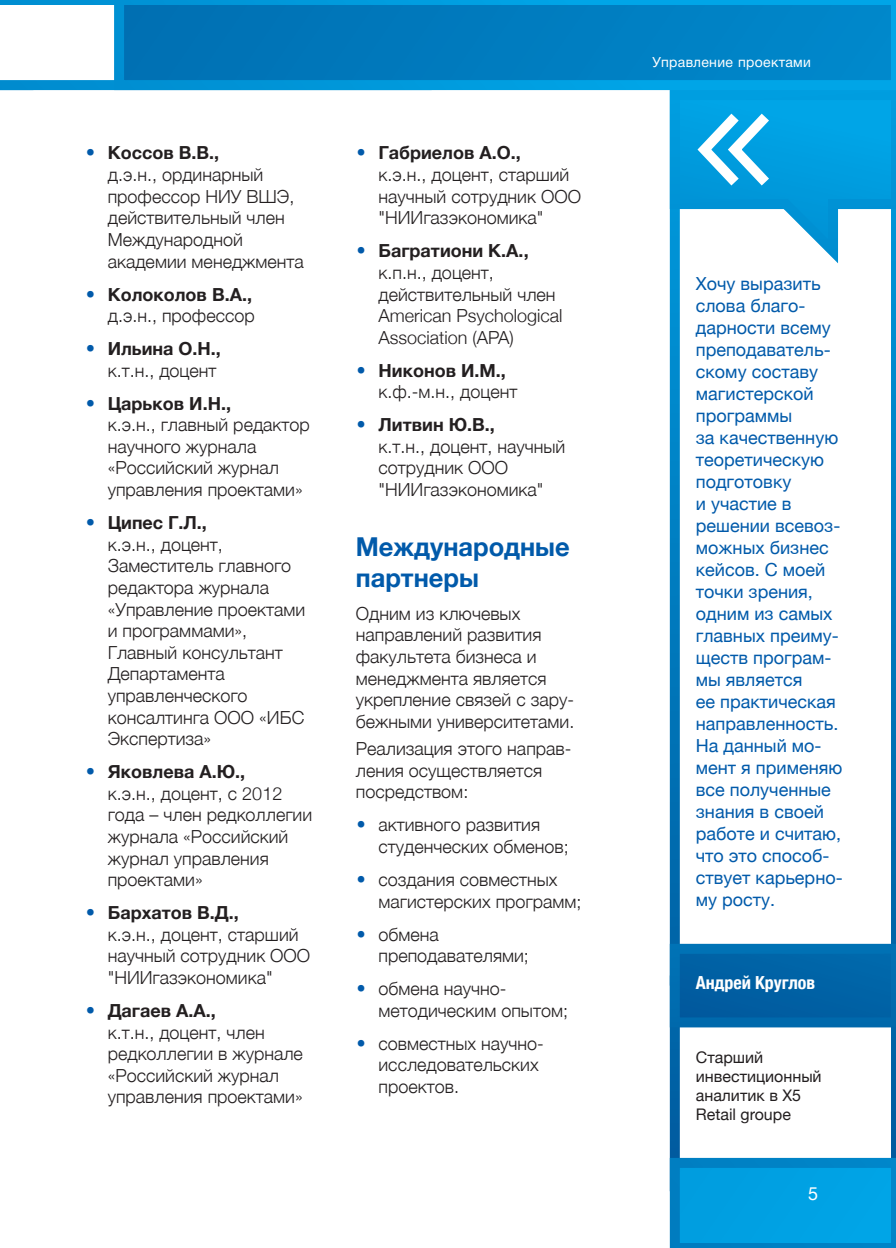
<style>
.page{position:relative;width:896px;height:1248px;background:#fff}
.page>*{position:absolute;margin:0;border:0;box-sizing:border-box;transform-origin:0 0}
.Заголовок{font:700 26px/31.2px "Helvetica Neue";color:#015aaa}
.t1{font:300 18px/21.6px "Helvetica Neue";color:#231f20}
.t2{font:18px/22px "Helvetica Neue";color:#015aaa}
.t3{font:700 condensed 18px "Helvetica Neue";color:#fff}
.t4{font:18px "Helvetica Neue";color:#fff}
.t5{font:16px/19.2px "Helvetica Neue";color:#231f20}
.t6{font:14px "Helvetica Neue Cyr";letter-spacing:.025em;color:#fff}
.s1{font-weight:700;font-size:30px;color:#015aaa}
.s2{font-weight:700}
</style>
<div class="page">
<svg style="left:670px;top:1027px;width:226px;height:130px"></svg>
<svg style="left:0;top:0;width:114px;height:90px"></svg>
<svg style="left:670px;top:1157px;width:226px;height:90px;background:#029bdc"></svg>
<svg style="left:114px;top:0;width:782px;height:90px;background:#0081c4"></svg>
<svg style="left:670px;top:275px;width:226px;height:668px"></svg>
<svg style="left:670px;top:943px;width:226px;height:84px;background:#0265a8"></svg>
<svg style="left:665px;top:85px;width:231px;height:190px"></svg>
<p class="t1" style="left:108px;top:141px;width:198px;text-indent:-23px"><span class="s1">•</span> <span class="s2">Коссов В.В.,<br></span>д.э.н., ординарный профессор НИУ ВШЭ, действительный член<br>Международной академии менеджмента</p>
<p class="t1" style="left:85px;top:282px;width:171px;text-align:right"><span class="s1">•</span> <span class="s2">Колоколов В.А., </span>д.э.н., профессор</p>
<p class="t1" style="left:85px;top:336px;width:137px;text-align:right"><span class="s1">•</span> <span class="s2">Ильина О.Н., </span>к.т.н., доцент</p>
<p class="t1" style="left:108px;top:391px;width:204px;text-indent:-23px"><span class="s1">•</span> <span class="s2">Царьков И.Н.,<br></span>к.э.н., главный редактор научного журнала «Российский журнал управления проектами»</p>
<p class="t1" style="left:108px;top:510px;width:199px;text-indent:-23px"><span class="s1">•</span> <span class="s2">Ципес Г.Л.,<br></span>к.э.н., доцент,<br>Заместитель главного редактора журнала «Управление проектами и программами»,<br>Главный консультант<br>Департамента управленческого консалтинга ООО «ИБС<br>Экспертиза»</p>
<p class="t1" style="left:108px;top:759px;width:206px;text-indent:-23px"><span class="s1">•</span> <span class="s2">Яковлева А.Ю.,<br></span>к.э.н., доцент, с 2012 года – член редколлегии журнала «Российский журнал управления проектами»</p>
<p class="t1" style="left:108px;top:900px;width:204px;text-indent:-23px"><span class="s1">•</span> <span class="s2">Бархатов В.Д.,<br></span>к.э.н., доцент, старший научный сотрудник ООО "НИИгазэкономика"</p>
<p class="t1" style="left:108px;top:998px;width:197px;text-indent:-23px"><span class="s1">•</span> <span class="s2">Дагаев А.А.,<br></span>к.т.н., доцент, член редколлегии в журнале «Российский журнал управления проектами»</p>
<p class="t1" style="left:378px;top:141px;width:204px;text-indent:-23px"><span class="s1">•</span> <span class="s2">Габриелов А.О.,<br></span>к.э.н., доцент, старший научный сотрудник ООО "НИИгазэкономика"</p>
<p class="t1" style="left:378px;top:239px;width:186px;text-indent:-23px"><span class="s1">•</span> <span class="s2">Багратиони К.А., </span>к.п.н., доцент, действительный член<br>American Psychological<br>Association (APA)</p>
<p class="t1" style="left:378px;top:358px;width:140px;text-indent:-23px"><span class="s1">•</span> <span class="s2">Никонов И.М., </span>к.ф.-м.н., доцент</p>
<p class="t1" style="left:378px;top:412px;width:188px;text-indent:-23px"><span class="s1">•</span> <span class="s2">Литвин Ю.В.,<br></span>к.т.н., доцент, научный сотрудник ООО "НИИгазэкономика"</p>
<p class="Заголовок" style="left:356px;top:531px;width:215px">Международные партнеры</p>
<p class="t1" style="left:356px;top:601px;width:220px">Одним из ключевых направлений развития факультета бизнеса и менеджмента является укрепление связей с зару&shy;бежными университетами.</p>
<p class="t1" style="left:356px;top:736px;width:217px">Реализация этого направ&shy;ления осуществляется посредством:</p>
<p class="t1" style="left:378px;top:812px;width:192px;text-indent:-23px"><span class="s1">•</span> активного развития студенческих обменов;</p>
<p class="t1" style="left:378px;top:867px;width:204px;text-indent:-23px"><span class="s1">•</span> создания совместных магистерских программ;</p>
<p class="t1" style="left:378px;top:921px;width:152px;text-indent:-23px"><span class="s1">•</span> обмена преподавателями;</p>
<p class="t1" style="left:378px;top:976px;width:191px;text-indent:-23px"><span class="s1">•</span> обмена научно&shy;методическим опытом;</p>
<p class="t1" style="left:378px;top:1031px;width:167px;text-indent:-23px"><span class="s1">•</span> совместных научно&shy;исследовательских проектов.</p>
<p class="t6" style="left:652px;top:54px;width:160px">Управление проектами</p>
<p class="t2" style="left:696px;top:273px;width:148px">Хочу выразить слова благо&shy;дарности всему преподаватель&shy;скому составу магистерской программы<br>за качественную теоретическую подготовку<br>и участие в решении всевоз&shy;можных бизнес кейсов. С моей точки зрения, одним из самых главных преиму&shy;ществ програм&shy;мы является<br>ее практическая направленность.<br>На данный мо&shy;мент я применяю все полученные знания в своей работе и считаю, что это способ&shy;ствует карьерно&shy;му росту.</p>
<p class="t3" style="left:696px;top:967px;width:121px">Андрей Круглов</p>
<p class="t5" style="left:696px;top:1048px;width:127px">Старший инвестиционный аналитик в X5<br>Retail groupe</p>
<p class="t4" style="left:808px;top:1180px;width:12px">5</p>
</div>
